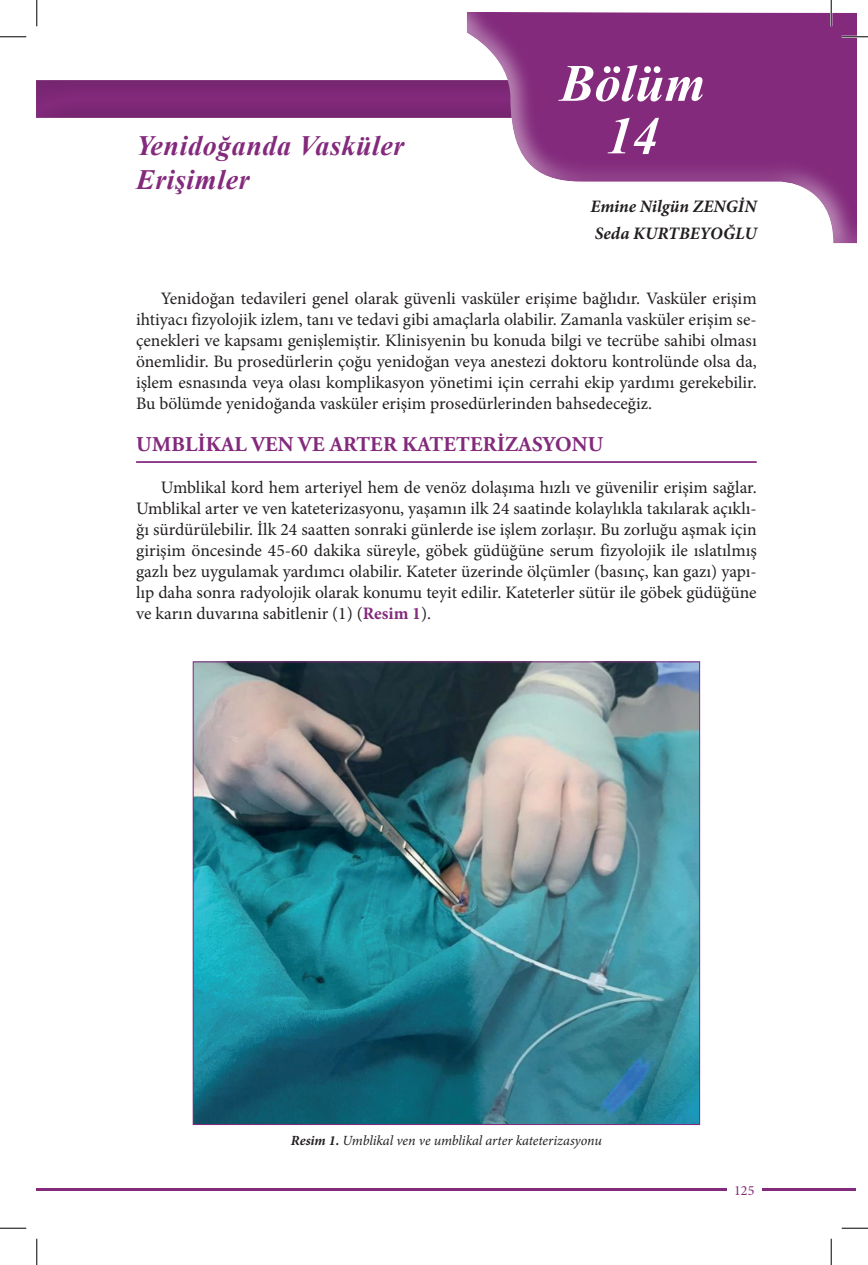
<style>
.page{position:relative;width:868px;height:1265px;background:#fff}
.page>*{position:absolute;margin:0;border:0;box-sizing:border-box;transform-origin:0 0}
.t1{font:italic 700 52.5px/52.5px "Times New Roman";color:#fff;text-align:center}
.t2{font:italic 700 28px/33.6px "Times New Roman";letter-spacing:.02em;color:#832a7c}
.t3{font:700 21px "Adobe Garamond Pro";letter-spacing:.015em;color:#832a7c}
.t4{font:17.5px/21px "Minion Pro";color:#231f20;text-align:justify}
.t5{font:italic 700 17.5px/27.5px "Minion Pro";color:#231f20}
.t6{font:italic 14px "Minion Pro";letter-spacing:-.01em;color:#231f20}
.t7{font:14px "Minion Pro";color:#832a7c}
.s1{font-weight:700;color:#832a7c}
.s2{font-weight:700}
</style>
<div class="page">
<div style="left:37px;top:77px;width:818px;height:42px;background:#fff;opacity:.75"></div>
<hr style="left:37px;top:1188px;width:818px;height:2px;background:#832a7c">
<div style="left:726px;top:1184px;width:35px;height:10px;background:#fff"></div>
<div style="left:464px;top:12px;width:391px;height:233px;background:#fff;opacity:.75"></div>
<hr style="left:136px;top:461px;width:620px;height:2px;background:#832a7c">
<img style="left:195px;top:663px;width:502px;height:459px">
<hr style="left:841px;top:36px;width:26px;height:2px;background:#fff">
<hr style="left:829px;top:0;width:3px;height:26px;background:#fff">
<svg style="left:0;top:36px;width:26px;height:1px"></svg>
<svg style="left:841px;top:36px;width:26px;height:1px"></svg>
<svg style="left:0;top:1227px;width:26px;height:1px"></svg>
<svg style="left:841px;top:1227px;width:26px;height:1px"></svg>
<svg style="left:36px;top:0;width:1px;height:26px"></svg>
<svg style="left:36px;top:1238px;width:1px;height:26px"></svg>
<svg style="left:830px;top:0;width:1px;height:26px"></svg>
<svg style="left:830px;top:1238px;width:1px;height:26px"></svg>
<h2 class="t2" style="left:136px;top:128px;width:270px">Yenidoğanda Vasküler<br>Erişimler</h2>
<h1 class="t1" style="left:559px;top:55px;width:147px">Bölüm<br>14</h1>
<p class="t5" style="left:590px;top:192px;width:167px">Emine Nilgün ZENGİN<br>Seda KURTBEYOĞLU</p>
<p class="t4" style="left:136px;top:288px;width:622px;text-indent:25px">Yenidoğan tedavileri genel olarak güvenli vasküler erişime bağlıdır. Vasküler erişim ihtiyacı fizyolojik izlem, tanı ve tedavi gibi amaçlarla olabilir. Zamanla vasküler erişim se&shy;çenekleri ve kapsamı genişlemiştir. Klinisyenin bu konuda bilgi ve tecrübe sahibi olması önemlidir. Bu prosedürlerin çoğu yenidoğan veya anestezi doktoru kontrolünde olsa da, işlem esnasında veya olası komplikasyon yönetimi için cerrahi ekip yardımı gerekebilir.<br>Bu bölümde yenidoğanda vasküler erişim prosedürlerinden bahsedeceğiz.</p>
<p class="t3" style="left:136px;top:432px;width:468px">UMBLIKAL VEN VE ARTER KATETERIZASYONU</p>
<p class="t4" style="left:136px;top:477px;width:622px;text-indent:25px">Umblikal kord hem arteriyel hem de venöz dolaşıma hızlı ve güvenilir erişim sağlar.<br>Umblikal arter ve ven kateterizasyonu, yaşamın ilk 24 saatinde kolaylıkla takılarak açıklı&shy;ğı sürdürülebilir. İlk 24 saatten sonraki günlerde ise işlem zorlaşır. Bu zorluğu aşmak için girişim öncesinde 45-60 dakika süreyle, göbek güdüğüne serum fizyolojik ile ıslatılmış gazlı bez uygulamak yardımcı olabilir. Kateter üzerinde ölçümler (basınç, kan gazı) yapı&shy;lıp daha sonra radyolojik olarak konumu teyit edilir. Kateterler sütür ile göbek güdüğüne ve karın duvarına sabitlenir (1) (<span class="s1">Resim 1</span>).</p>
<p class="t6" style="left:291px;top:1130px;width:312px"><span class="s2">Resim 1.</span> Umblikal ven ve umblikal arter kateterizasyonu</p>
<p class="t7" style="left:734px;top:1180px;width:22px">125</p>
</div>
